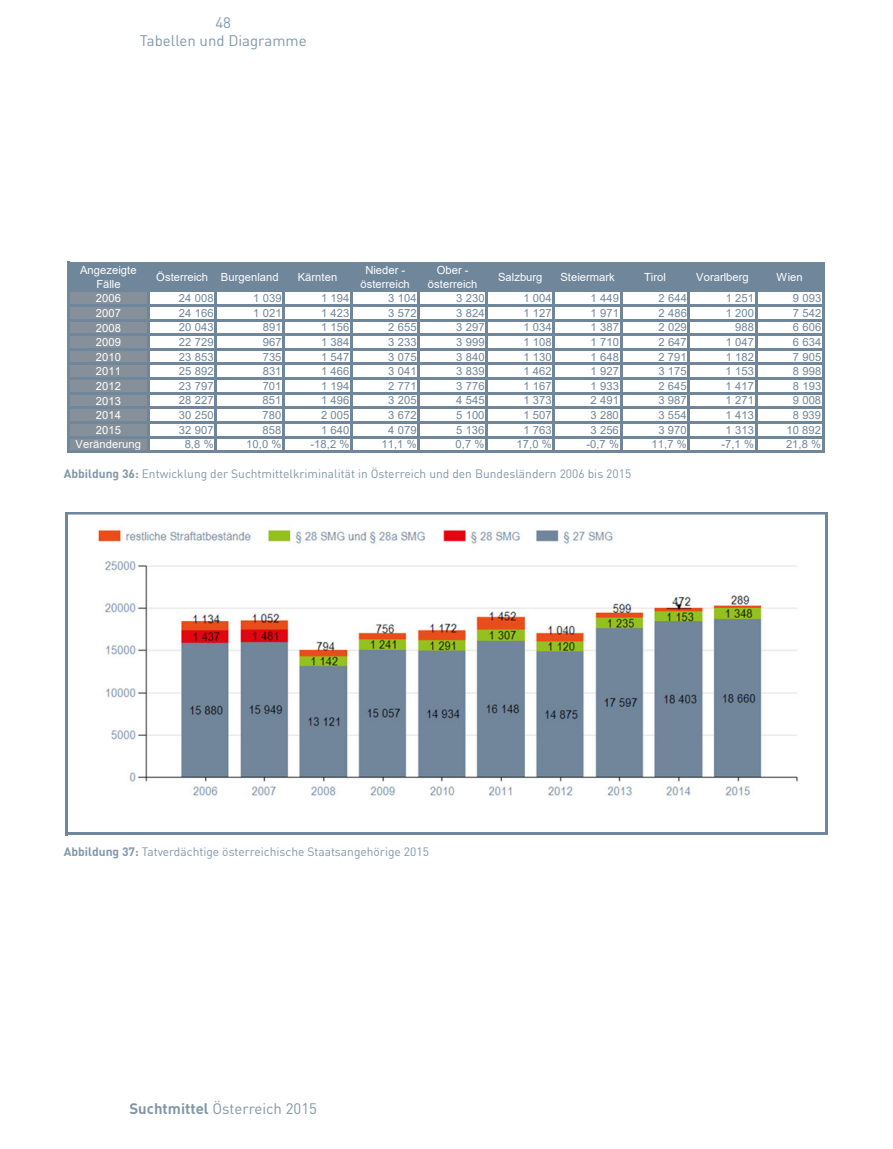
<style>
.page{position:relative;width:893px;height:1149px;background:#fff}
.page>*{position:absolute;margin:0;border:0;box-sizing:border-box;transform-origin:0 0}
.t1{font:17.7px "Arial";letter-spacing:.005em;color:#70869b}
.t2{font:15px "DIN";color:#8197a9}
.t3{font:12px "DIN";color:#8197a9}
.t4{font:11.25px/14.5px "Arial";letter-spacing:.01em;color:#70869b;text-align:right}
.t5{font:11.25px/14.1px "Arial";letter-spacing:.01em;color:#fff;text-align:center}
.s1{color:#70869b}
.s2{font-weight:700}
</style>
<div class="page">
<div style="left:68px;top:263px;width:756px;height:28px;background:#70869b"></div>
<div style="left:68px;top:291px;width:81px;height:161px;background:#86909a"></div>
<hr style="left:67px;top:261px;width:3px;height:192px;background:#70869b">
<hr style="left:147px;top:264px;width:3px;height:189px;background:#70869b">
<hr style="left:214px;top:264px;width:3px;height:189px;background:#70869b">
<hr style="left:282px;top:264px;width:3px;height:189px;background:#70869b">
<hr style="left:350px;top:264px;width:3px;height:189px;background:#70869b">
<hr style="left:417px;top:264px;width:3px;height:189px;background:#70869b">
<hr style="left:485px;top:264px;width:3px;height:189px;background:#70869b">
<hr style="left:552px;top:264px;width:3px;height:189px;background:#70869b">
<hr style="left:620px;top:264px;width:2px;height:189px;background:#70869b">
<hr style="left:687px;top:264px;width:3px;height:189px;background:#70869b">
<hr style="left:755px;top:264px;width:3px;height:189px;background:#70869b">
<hr style="left:822px;top:264px;width:3px;height:189px;background:#70869b">
<hr style="left:70px;top:261px;width:755px;height:3px;background:#70869b">
<hr style="left:70px;top:289px;width:755px;height:3px;background:#70869b">
<hr style="left:70px;top:304px;width:755px;height:3px;background:#70869b">
<hr style="left:70px;top:318px;width:755px;height:3px;background:#70869b">
<hr style="left:70px;top:333px;width:755px;height:3px;background:#70869b">
<hr style="left:70px;top:348px;width:755px;height:3px;background:#70869b">
<hr style="left:70px;top:362px;width:755px;height:3px;background:#70869b">
<hr style="left:70px;top:377px;width:755px;height:3px;background:#70869b">
<hr style="left:70px;top:391px;width:755px;height:3px;background:#70869b">
<hr style="left:70px;top:406px;width:755px;height:3px;background:#70869b">
<hr style="left:70px;top:421px;width:755px;height:3px;background:#70869b">
<hr style="left:70px;top:435px;width:755px;height:3px;background:#70869b">
<hr style="left:70px;top:450px;width:755px;height:3px;background:#70869b">
<hr style="left:66px;top:512px;width:2px;height:322px;background:#70869b">
<hr style="left:825px;top:514px;width:3px;height:320px;background:#70869b">
<hr style="left:68px;top:512px;width:760px;height:2px;background:#70869b">
<hr style="left:68px;top:832px;width:760px;height:2px;background:#70869b">
<img style="left:69px;top:514px;width:756px;height:282px">
<p class="t2" style="left:215px;top:14px;width:17px">48</p>
<p class="t2" style="left:140px;top:32px;width:168px">Tabellen und Diagramme</p>
<p class="t5" style="left:80px;top:263px;width:58px">Angezeigte<br>Fälle</p>
<p class="t5" style="left:156px;top:270px;width:124px">Österreich Burgenland</p>
<p class="t5" style="left:361px;top:263px;width:51px">Nieder - österreich</p>
<p class="t5" style="left:428px;top:263px;width:51px">Ober - österreich</p>
<p class="t5" style="left:498px;top:270px;width:46px">Salzburg</p>
<p class="t5" style="left:560px;top:270px;width:56px">Steiermark</p>
<p class="t5" style="left:644px;top:270px;width:23px">Tirol</p>
<p class="t5" style="left:696px;top:270px;width:54px">Vorarlberg</p>
<p class="t5" style="left:776px;top:270px;width:28px">Wien</p>
<p class="t5" style="left:96px;top:291px;width:27px">2006</p>
<p class="t4" style="left:179px;top:291px;width:36px">24 008</p>
<p class="t4" style="left:253px;top:291px;width:30px">1 039</p>
<p class="t4" style="left:388px;top:291px;width:30px">3 104</p>
<p class="t4" style="left:456px;top:291px;width:30px">3 230</p>
<p class="t4" style="left:523px;top:291px;width:30px">1 004</p>
<p class="t4" style="left:591px;top:291px;width:30px">1 449</p>
<p class="t4" style="left:658px;top:291px;width:30px">2 644</p>
<p class="t4" style="left:726px;top:291px;width:30px">1 251</p>
<p class="t4" style="left:793px;top:291px;width:30px">9 093</p>
<p class="t5" style="left:96px;top:306px;width:27px">2007</p>
<p class="t4" style="left:179px;top:305px;width:36px">24 166</p>
<p class="t4" style="left:253px;top:305px;width:30px">1 021</p>
<p class="t4" style="left:388px;top:305px;width:30px">3 572</p>
<p class="t4" style="left:456px;top:305px;width:30px">3 824</p>
<p class="t4" style="left:523px;top:305px;width:30px">1 127</p>
<p class="t4" style="left:591px;top:305px;width:30px">1 971</p>
<p class="t4" style="left:658px;top:305px;width:30px">2 486</p>
<p class="t4" style="left:726px;top:305px;width:30px">1 200</p>
<p class="t4" style="left:793px;top:305px;width:30px">7 542</p>
<p class="t5" style="left:96px;top:320px;width:27px">2008</p>
<p class="t4" style="left:179px;top:320px;width:36px">20 043</p>
<p class="t4" style="left:263px;top:320px;width:20px">891</p>
<p class="t4" style="left:388px;top:320px;width:30px">2 655</p>
<p class="t4" style="left:456px;top:320px;width:30px">3 297</p>
<p class="t4" style="left:523px;top:320px;width:30px">1 034</p>
<p class="t4" style="left:591px;top:320px;width:30px">1 387</p>
<p class="t4" style="left:658px;top:320px;width:30px">2 029</p>
<p class="t4" style="left:735px;top:320px;width:20px">988</p>
<p class="t4" style="left:793px;top:320px;width:30px">6 606</p>
<p class="t5" style="left:96px;top:335px;width:27px">2009</p>
<p class="t4" style="left:179px;top:334px;width:36px">22 729</p>
<p class="t4" style="left:263px;top:334px;width:20px">967</p>
<p class="t4" style="left:388px;top:334px;width:30px">3 233</p>
<p class="t4" style="left:456px;top:334px;width:30px">3 999</p>
<p class="t4" style="left:523px;top:334px;width:30px">1 108</p>
<p class="t4" style="left:591px;top:334px;width:30px">1 710</p>
<p class="t4" style="left:658px;top:334px;width:30px">2 647</p>
<p class="t4" style="left:726px;top:334px;width:30px">1 047</p>
<p class="t4" style="left:793px;top:334px;width:30px">6 634</p>
<p class="t5" style="left:96px;top:349px;width:27px">2010</p>
<p class="t4" style="left:179px;top:349px;width:36px">23 853</p>
<p class="t4" style="left:263px;top:349px;width:20px">735</p>
<p class="t4" style="left:388px;top:349px;width:30px">3 075</p>
<p class="t4" style="left:456px;top:349px;width:30px">3 840</p>
<p class="t4" style="left:523px;top:349px;width:30px">1 130</p>
<p class="t4" style="left:590px;top:349px;width:30px">1 648</p>
<p class="t4" style="left:658px;top:349px;width:30px">2 791</p>
<p class="t4" style="left:726px;top:349px;width:30px">1 182</p>
<p class="t4" style="left:793px;top:349px;width:30px">7 905</p>
<p class="t5" style="left:96px;top:364px;width:27px">2011</p>
<p class="t4" style="left:179px;top:364px;width:36px">25 892</p>
<p class="t4" style="left:263px;top:364px;width:20px">831</p>
<p class="t4" style="left:388px;top:364px;width:30px">3 041</p>
<p class="t4" style="left:456px;top:364px;width:30px">3 839</p>
<p class="t4" style="left:523px;top:364px;width:30px">1 462</p>
<p class="t4" style="left:590px;top:364px;width:30px">1 927</p>
<p class="t4" style="left:658px;top:364px;width:30px">3 175</p>
<p class="t4" style="left:726px;top:364px;width:30px">1 153</p>
<p class="t4" style="left:793px;top:364px;width:30px">8 998</p>
<p class="t5" style="left:96px;top:379px;width:27px">2012</p>
<p class="t4" style="left:179px;top:378px;width:36px">23 797</p>
<p class="t4" style="left:263px;top:378px;width:20px">701</p>
<p class="t4" style="left:388px;top:378px;width:30px">2 771</p>
<p class="t4" style="left:456px;top:378px;width:30px">3 776</p>
<p class="t4" style="left:523px;top:378px;width:30px">1 167</p>
<p class="t4" style="left:590px;top:378px;width:30px">1 933</p>
<p class="t4" style="left:658px;top:378px;width:30px">2 645</p>
<p class="t4" style="left:726px;top:378px;width:30px">1 417</p>
<p class="t4" style="left:793px;top:378px;width:30px">8 193</p>
<p class="t5" style="left:96px;top:393px;width:27px">2013</p>
<p class="t4" style="left:179px;top:393px;width:36px">28 227</p>
<p class="t4" style="left:263px;top:393px;width:20px">851</p>
<p class="t4" style="left:388px;top:393px;width:30px">3 205</p>
<p class="t4" style="left:456px;top:393px;width:30px">4 545</p>
<p class="t4" style="left:523px;top:393px;width:30px">1 373</p>
<p class="t4" style="left:590px;top:393px;width:30px">2 491</p>
<p class="t4" style="left:658px;top:393px;width:30px">3 987</p>
<p class="t4" style="left:726px;top:393px;width:30px">1 271</p>
<p class="t4" style="left:793px;top:393px;width:30px">9 008</p>
<p class="t5" style="left:96px;top:408px;width:27px">2014</p>
<p class="t4" style="left:179px;top:407px;width:36px">30 250</p>
<p class="t4" style="left:263px;top:407px;width:20px">780</p>
<p class="t4" style="left:388px;top:407px;width:30px">3 672</p>
<p class="t4" style="left:456px;top:407px;width:30px">5 100</p>
<p class="t4" style="left:523px;top:407px;width:30px">1 507</p>
<p class="t4" style="left:590px;top:407px;width:30px">3 280</p>
<p class="t4" style="left:658px;top:407px;width:30px">3 554</p>
<p class="t4" style="left:726px;top:407px;width:30px">1 413</p>
<p class="t4" style="left:793px;top:407px;width:30px">8 939</p>
<p class="t5" style="left:96px;top:422px;width:27px">2015</p>
<p class="t4" style="left:179px;top:422px;width:36px">32 907</p>
<p class="t4" style="left:263px;top:422px;width:20px">858</p>
<p class="t4" style="left:388px;top:422px;width:30px">4 079</p>
<p class="t4" style="left:456px;top:422px;width:30px">5 136</p>
<p class="t4" style="left:523px;top:422px;width:30px">1 763</p>
<p class="t4" style="left:590px;top:422px;width:30px">3 256</p>
<p class="t4" style="left:658px;top:422px;width:30px">3 970</p>
<p class="t4" style="left:726px;top:422px;width:30px">1 313</p>
<p class="t4" style="left:786px;top:422px;width:36px">10 892</p>
<p class="t5" style="left:76px;top:437px;width:67px">Veränderung</p>
<p class="t4" style="left:185px;top:437px;width:30px">8,8 %</p>
<p class="t4" style="left:246px;top:437px;width:37px">10,0 %</p>
<p class="t4" style="left:381px;top:437px;width:37px">11,1 %</p>
<p class="t4" style="left:456px;top:437px;width:30px">0,7 %</p>
<p class="t4" style="left:516px;top:437px;width:37px">17,0 %</p>
<p class="t4" style="left:586px;top:437px;width:34px">-0,7 %</p>
<p class="t4" style="left:652px;top:437px;width:37px">11,7 %</p>
<p class="t4" style="left:721px;top:437px;width:34px">-7,1 %</p>
<p class="t4" style="left:786px;top:437px;width:37px">21,8 %</p>
<p class="t5" style="left:321px;top:266px;width:30px;line-height:21.5px;text-align:left;text-indent:-23px">Kärnten<br><span class="s1">1 194</span></p>
<p class="t4" style="left:321px;top:305px;width:30px">1 423</p>
<p class="t4" style="left:321px;top:320px;width:30px;text-align:justify">1 156<br>1 384<br>1 547<br>1 466<br>1 194</p>
<p class="t4" style="left:311px;top:393px;width:40px">1 496<br>2 005<br>1 640 -18,2 %</p>
<p class="t3" style="left:64px;top:465px;width:569px"><span class="s2">Abbildung 36:</span> Entwicklung der Suchtmittelkriminalität in Österreich und den Bundesländern 2006 bis 2015</p>
<p class="t1" style="left:70px;top:462px;width:177px">Jan - Dez 2006 - 2015</p>
<p class="t3" style="left:64px;top:843px;width:367px"><span class="s2">Abbildung 37:</span> Tatverdächtige österreichische Staatsangehörige 2015</p>
<h2 class="t2" style="left:129px;top:1098px;width:189px"><span class="s2">Suchtmittel</span> Österreich 2015</h2>
</div>
